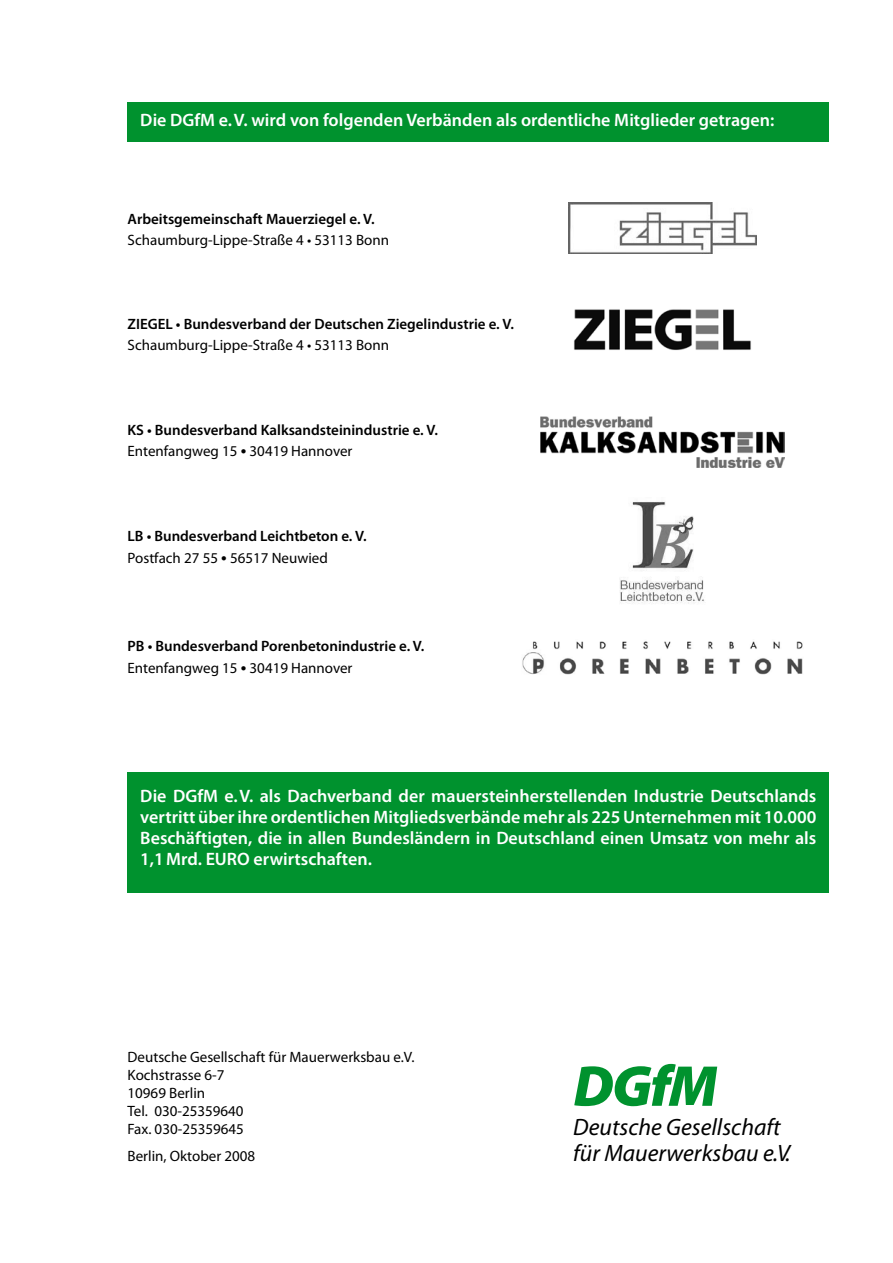
<style>
.page{position:relative;width:893px;height:1263px;background:#fff}
.page>*{position:absolute;margin:0;border:0;box-sizing:border-box;transform-origin:0 0}
.t1{font:italic 900 58.05px "Myriad Pro";color:#00922e}
.t2{font:italic 23.85px/26.2px "Myriad Pro";color:#000}
.t3{font:600 18px/21px "Myriad Pro";color:#fff;text-align:justify}
.t4{font:600 15px/21.6px "Myriad Pro";color:#000}
.t5{font:15px/18px "Myriad Pro";color:#000}
.s1{font-weight:400}
.s2{font-size:18px}
</style>
<div class="page">
<div style="left:128px;top:102px;width:701px;height:40px;background:#00922e"></div>
<div style="left:128px;top:772px;width:701px;height:120px;background:#00922e"></div>
<img style="left:568px;top:203px;width:189px;height:50px">
<img style="left:541px;top:417px;width:243px;height:51px">
<img style="left:522px;top:641px;width:281px;height:34px">
<img style="left:620px;top:501px;width:84px;height:103px">
<img style="left:573px;top:309px;width:178px;height:42px">
<p class="t3" style="left:140px;top:109px;width:635px">Die DGfM e.V. wird von folgenden Verbänden als ordentliche Mitglieder getragen:</p>
<p class="t4" style="left:128px;top:207px;width:249px">Arbeitsgemeinschaft Mauerziegel e. V.</p>
<p class="t5" style="left:128px;top:230px;width:263px">Schaumburg-Lippe-Straße 4 • 53113 Bonn</p>
<p class="t4" style="left:128px;top:313px;width:388px">ZIEGEL • Bundesverband der Deutschen Ziegelindustrie e. V.</p>
<p class="t5" style="left:128px;top:336px;width:263px">Schaumburg-Lippe-Straße 4 • 53113 Bonn</p>
<p class="t4" style="left:128px;top:419px;width:312px">KS • Bundesverband Kalksandsteinindustrie e. V.<br><span class="s1">Entenfangweg 15</span> <span class="s2">•</span> <span class="s1">30419 Hannover</span></p>
<p class="t4" style="left:128px;top:525px;width:241px">LB • Bundesverband Leichtbeton e. V.<br><span class="s1">Postfach 27 55</span> <span class="s2">•</span> <span class="s1">56517 Neuwied</span></p>
<p class="t4" style="left:128px;top:635px;width:298px">PB • Bundesverband Porenbetonindustrie e. V.<br><span class="s1">Entenfangweg 15</span> <span class="s2">•</span> <span class="s1">30419 Hannover</span></p>
<p class="t3" style="left:140px;top:785px;width:678px">Die DGfM e.V. als Dachverband der mauersteinherstellenden Industrie Deutschlands vertritt über ihre ordentlichen Mitgliedsverbände mehr als 225 Unternehmen mit 10.000<br>Beschäftigten, die in allen Bundesländern in Deutschland einen Umsatz von mehr als 1,1Mrd. EURO erwirtschaften.</p>
<p class="t5" style="left:128px;top:1048px;width:289px">Deutsche Gesellschaft für Mauerwerksbau e.V.<br>Kochstrasse 6-7<br>10969 Berlin<br>Tel. 030-25359640<br>Fax. 030-25359645</p>
<p class="t5" style="left:128px;top:1146px;width:129px">Berlin, Oktober 2008</p>
<h1 class="t1" style="left:573px;top:1048px;width:146px">DGfM</h1>
<h2 class="t2" style="left:573px;top:1113px;width:219px">Deutsche Gesellschaft für Mauerwerksbau e.V.</h2>
</div>
